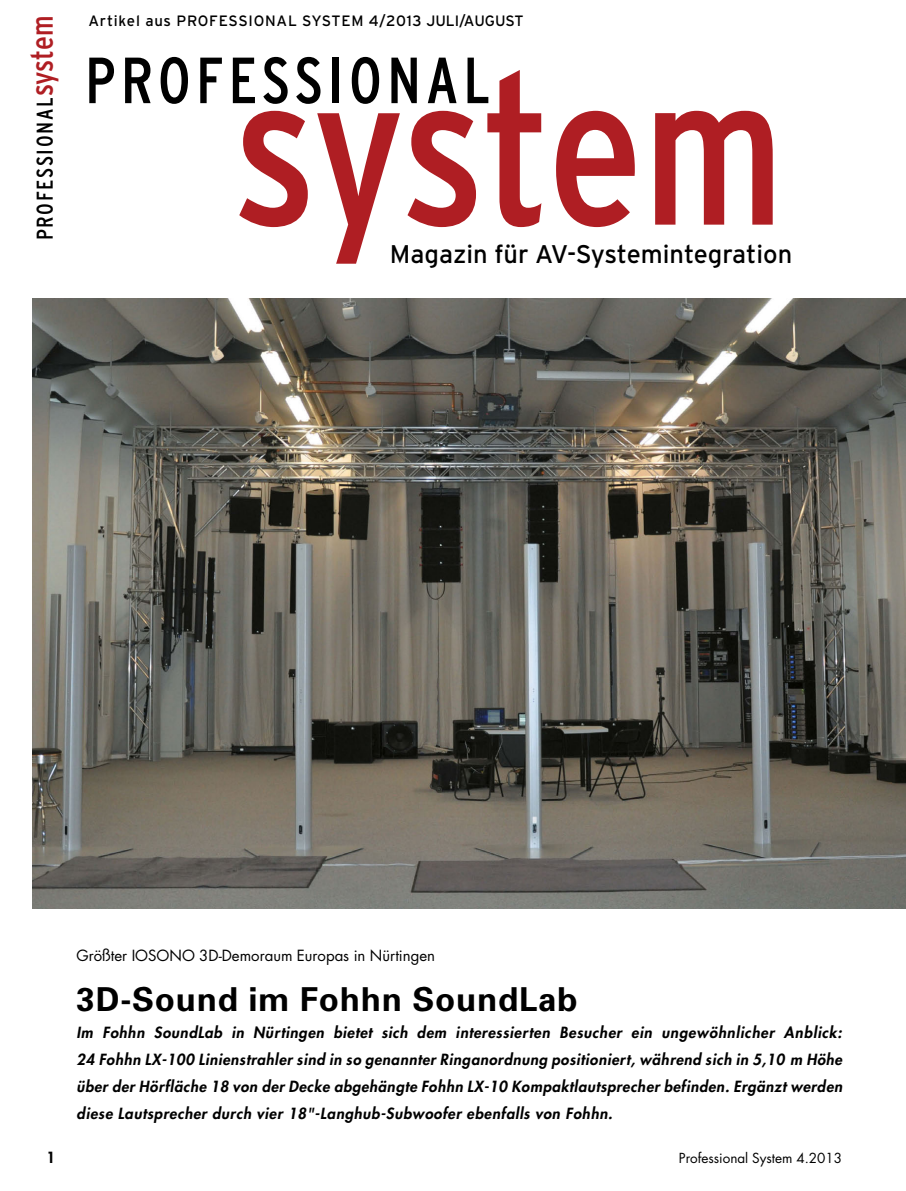
<style>
.page{position:relative;width:906px;height:1191px;background:#fff}
.page>*{position:absolute;margin:0;border:0;box-sizing:border-box;transform-origin:0 0}
.t1{font:700 33px "Univers";letter-spacing:.025em;color:#000}
.t2{font:25.5px "Interstate";color:#000}
.t3{font:condensed 22.8px "Interstate";letter-spacing:.075em;color:#000}
.t4{font:italic 800 15px/27px "Futura";letter-spacing:.04em;color:#000;text-align:justify}
.t5{font:15px "Interstate";letter-spacing:.05em;color:#000}
.t6{font:15px "Futura";color:#000}
.t7{font:800 15px "Futura";color:#000}
.t8{font:13.5px "Futura";color:#000}
.s1{font-size:30.9px;color:#af1e23}
</style>
<div class="page">
<svg style="left:556px;top:111px;width:79px;height:116px"></svg>
<svg style="left:655px;top:111px;width:117px;height:114px"></svg>
<svg style="left:89px;top:58px;width:25px;height:45px"></svg>
<svg style="left:125px;top:58px;width:26px;height:45px"></svg>
<svg style="left:161px;top:57px;width:27px;height:47px"></svg>
<svg style="left:200px;top:58px;width:22px;height:45px"></svg>
<svg style="left:233px;top:57px;width:308px;height:207px"></svg>
<img style="left:32px;top:298px;width:873px;height:610px">
<h3 class="t3" style="left:36px;top:240px;width:226px;rotate:-90deg">PROFESSIONAL<span class="s1">system</span></h3>
<p class="t5" style="left:89px;top:15px;width:437px">Artikel aus PROFESSIONAL SYSTEM 4/2013 JULI/AUGUST</p>
<h2 class="t2" style="left:390px;top:245px;width:404px">Magazin für AV-Systemintegration</h2>
<p class="t6" style="left:77px;top:948px;width:360px">Größter IOSONO 3D-Demoraum Europas in Nürtingen</p>
<h1 class="t1" style="left:77px;top:986px;width:502px">3D-Sound im Fohhn SoundLab</h1>
<p class="t4" style="left:77px;top:1019px;width:770px">Im Fohhn SoundLab in Nürtingen bietet sich dem interessierten Besucher ein ungewöhnlicher Anblick:<br>24 Fohhn LX-100 Linienstrahler sind in so genannter Ringanordnung positioniert, während sich in 5,10 m Höhe über der Hörfläche 18 von der Decke abgehängte Fohhn LX-10 Kompaktlautsprecher befinden. Ergänzt werden diese Lautsprecher durch vier 18"-Langhub-Subwoofer ebenfalls von Fohhn.</p>
<p class="t7" style="left:47px;top:1150px;width:10px">1</p>
<p class="t8" style="left:679px;top:1152px;width:165px">Professional System 4.2013</p>
</div>
